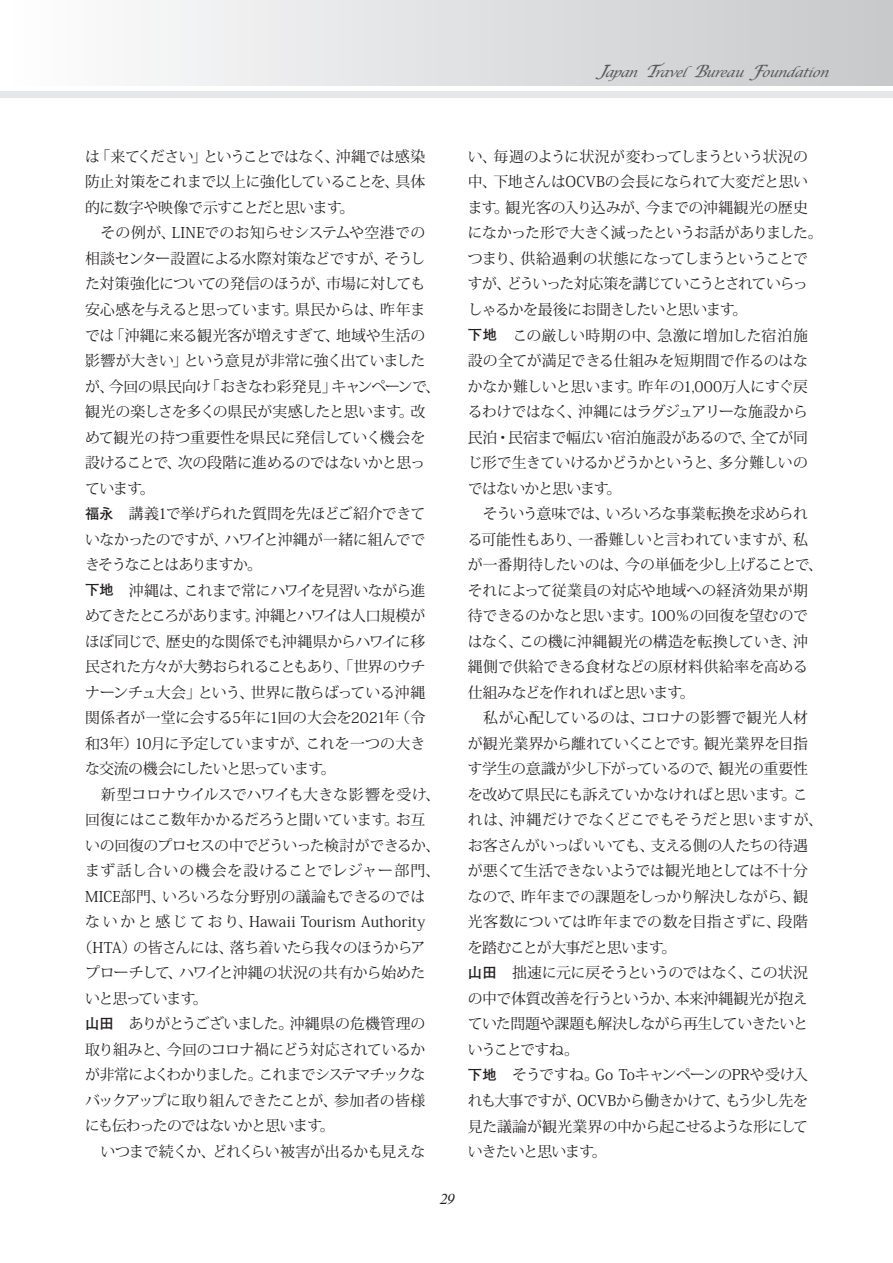
<style>
.page{position:relative;width:893px;height:1263px;background:#fff}
.page>*{position:absolute;margin:0;border:0;box-sizing:border-box;transform-origin:0 0}
.t1{font:14.85px/25.5px "Koz Min Pr 6 N";letter-spacing:-.03em;color:#231f20}
.t2{font:14.85px "Koz Min Pr 6 N";letter-spacing:.02em;color:#231f20}
.t3{font:14.85px "Koz Min Pr 6 N";letter-spacing:-.065em;color:#231f20}
.t4{font:14.85px "Koz Min Pr 6 N";letter-spacing:-.01em;color:#231f20}
.t5{font:14.85px "Koz Min Pr 6 N";letter-spacing:-.055em;color:#231f20}
.t6{font:14.85px "Koz Min Pr 6 N";letter-spacing:-.085em;color:#231f20}
.t7{font:14.85px "Koz Min Pr 6 N";letter-spacing:-.005em;color:#231f20}
.t8{font:14.85px "Koz Min Pr 6 N";letter-spacing:.005em;color:#231f20}
.t9{font:14.85px "Koz Min Pr 6 N";letter-spacing:.055em;color:#231f20}
.t10{font:14.85px "Koz Min Pr 6 N";letter-spacing:-.115em;color:#231f20}
.t11{font:14.85px "Koz Min Pr 6 N";letter-spacing:-.08em;color:#231f20}
.t12{font:italic 14.85px "Galliard";color:#231f20}
.t13{font:italic 12.75px "Lucida Calligraphy";color:#57585a}
.s1{font-size:16.95px}
.s2{font-family:"Futo Go B101 Pro";font-weight:700;font-size:14.4px}
</style>
<div class="page">
<div style="left:0;top:0;width:893px;height:85px;background:linear-gradient(to right,#fefeff,#c7c8ca)"></div>
<div style="left:0;top:91px;width:893px;height:7px;background:#e6e7e9"></div>
<p class="t13" style="left:597px;top:65px;width:237px"><span class="s1">J</span>apan <span class="s1">T</span>ravel<span class="s1">B</span>ureau <span class="s1">F</span>oundation</p>
<p class="t1" style="left:85px;top:144px;width:342px">は「来てください」ということではなく、沖縄では感染</p>
<p class="t1" style="left:85px;top:170px;width:342px">防止対策をこれまで以上に強化していることを、具体</p>
<p class="t1" style="left:85px;top:195px;width:271px">的に数字や映像で示すことだと思います。</p>
<p class="t2" style="left:85px;top:225px;width:342px">　その例が、LINEでのお知らせシステムや空港での</p>
<p class="t1" style="left:85px;top:246px;width:342px">相談センター設置による水際対策などですが、そうし</p>
<p class="t1" style="left:85px;top:272px;width:342px">た対策強化についての発信のほうが、市場に対しても</p>
<p class="t1" style="left:85px;top:297px;width:342px">安心感を与えると思っています。県民からは、昨年ま</p>
<p class="t1" style="left:85px;top:323px;width:342px">では「沖縄に来る観光客が増えすぎて、地域や生活の</p>
<p class="t1" style="left:85px;top:348px;width:342px">影響が大きい」という意見が非常に強く出ていました</p>
<p class="t1" style="left:85px;top:374px;width:357px">が、今回の県民向け「おきなわ彩発見」キャンペーンで、</p>
<p class="t1" style="left:85px;top:399px;width:342px">観光の楽しさを多くの県民が実感したと思います。改</p>
<p class="t8" style="left:85px;top:429px;width:342px">めて観光の持つ重要性を県民に発信していく機会を</p>
<p class="t1" style="left:85px;top:450px;width:342px">設けることで、次の段階に進めるのではないかと思っ</p>
<p class="t1" style="left:85px;top:476px;width:71px">ています。</p>
<p class="t1" style="left:85px;top:501px;width:342px"><span class="s2">福永</span>　講義1で挙げられた質問を先ほどご紹介できて</p>
<p class="t1" style="left:85px;top:527px;width:342px">いなかったのですが、ハワイと沖縄が一緒に組んでで</p>
<p class="t10" style="left:85px;top:556px;width:178px">きそうなことはありますか。</p>
<p class="t1" style="left:85px;top:578px;width:342px"><span class="s2">下地</span>　沖縄は、これまで常にハワイを見習いながら進</p>
<p class="t6" style="left:85px;top:607px;width:342px">めてきたところがあります。沖縄とハワイは人口規模が</p>
<p class="t1" style="left:85px;top:629px;width:342px">ほぼ同じで、歴史的な関係でも沖縄県からハワイに移</p>
<p class="t3" style="left:85px;top:658px;width:342px">民された方々が大勢おられることもあり、「世界のウチ</p>
<p class="t1" style="left:85px;top:680px;width:342px">ナーンチュ大会」という、世界に散らばっている沖縄</p>
<p class="t1" style="left:85px;top:705px;width:342px">関係者が一堂に会する5年に1回の大会を2021年（令</p>
<p class="t7" style="left:85px;top:735px;width:342px">和3年）10月に予定していますが、これを一つの大き</p>
<p class="t5" style="left:85px;top:760px;width:252px">な交流の機会にしたいと思っています。</p>
<p class="t4" style="left:85px;top:786px;width:357px">　新型コロナウイルスでハワイも大きな影響を受け、</p>
<p class="t1" style="left:85px;top:807px;width:342px">回復にはここ数年かかるだろうと聞いています。お互</p>
<p class="t1" style="left:85px;top:833px;width:357px">いの回復のプロセスの中でどういった検討ができるか、</p>
<p class="t9" style="left:85px;top:862px;width:357px">まず話し合いの機会を設けることでレジャー部門、</p>
<p class="t4" style="left:85px;top:888px;width:342px">MICE部門、いろいろな分野別の議論もできるのでは</p>
<p class="t2" style="left:85px;top:913px;width:342px">ないかと感じており、Hawaii Tourism Authority</p>
<p class="t1" style="left:78px;top:935px;width:349px">（HTA）の皆さんには、落ち着いたら我々のほうからア</p>
<p class="t1" style="left:85px;top:960px;width:342px">プローチして、ハワイと沖縄の状況の共有から始めた</p>
<p class="t11" style="left:85px;top:990px;width:124px">いと思っています。</p>
<p class="t1" style="left:85px;top:1011px;width:342px"><span class="s2">山田</span>　ありがとうございました。沖縄県の危機管理の</p>
<p class="t1" style="left:85px;top:1037px;width:342px">取り組みと、今回のコロナ禍にどう対応されているか</p>
<p class="t3" style="left:85px;top:1067px;width:342px">が非常によくわかりました。これまでシステマチックな</p>
<p class="t1" style="left:85px;top:1088px;width:342px">バックアップに取り組んできたことが、参加者の皆様</p>
<p class="t5" style="left:85px;top:1118px;width:251px">にも伝わったのではないかと思います。</p>
<p class="t1" style="left:85px;top:1139px;width:342px">　いつまで続くか、どれくらい被害が出るかも見えな</p>
<p class="t1" style="left:468px;top:144px;width:357px">い、毎週のように状況が変わってしまうという状況の中、下地さんはOCVBの会長になられて大変だと思います。観光客の入り込みが、今までの沖縄観光の歴史になかった形で大きく減ったというお話がありました。つまり、供給過剰の状態になってしまうということですが、どういった対応策を講じていこうとされていらっしゃるかを最後にお聞きしたいと思います。<br><span class="s2">下地</span>　この厳しい時期の中、急激に増加した宿泊施設の全てが満足できる仕組みを短期間で作るのはなかなか難しいと思います。昨年の1,000万人にすぐ戻るわけではなく、沖縄にはラグジュアリーな施設から民泊・民宿まで幅広い宿泊施設があるので、全てが同じ形で生きていけるかどうかというと、多分難しいのではないかと思います。<br>　そういう意味では、いろいろな事業転換を求められる可能性もあり、一番難しいと言われていますが、私が一番期待したいのは、今の単価を少し上げることで、それによって従業員の対応や地域への経済効果が期待できるのかなと思います。100％の回復を望むのではなく、この機に沖縄観光の構造を転換していき、沖縄側で供給できる食材などの原材料供給率を高める仕組みなどを作れればと思います。<br>　私が心配しているのは、コロナの影響で観光人材が観光業界から離れていくことです。観光業界を目指す学生の意識が少し下がっているので、観光の重要性を改めて県民にも訴えていかなければと思います。これは、沖縄だけでなくどこでもそうだと思いますが、お客さんがいっぱいいても、支える側の人たちの待遇が悪くて生活できないようでは観光地としては不十分なので、昨年までの課題をしっかり解決しながら、観光客数については昨年までの数を目指さずに、段階を踏むことが大事だと思います。<br><span class="s2">山田</span>　拙速に元に戻そうというのではなく、この状況の中で体質改善を行うというか、本来沖縄観光が抱えていた問題や課題も解決しながら再生していきたいということですね。<br><span class="s2">下地</span>　そうですね。Go ToキャンペーンのPRや受け入れも大事ですが、OCVBから働きかけて、もう少し先を見た議論が観光業界の中から起こせるような形にしていきたいと思います。</p>
<p class="t12" style="left:439px;top:1190px;width:16px">29</p>
</div>
